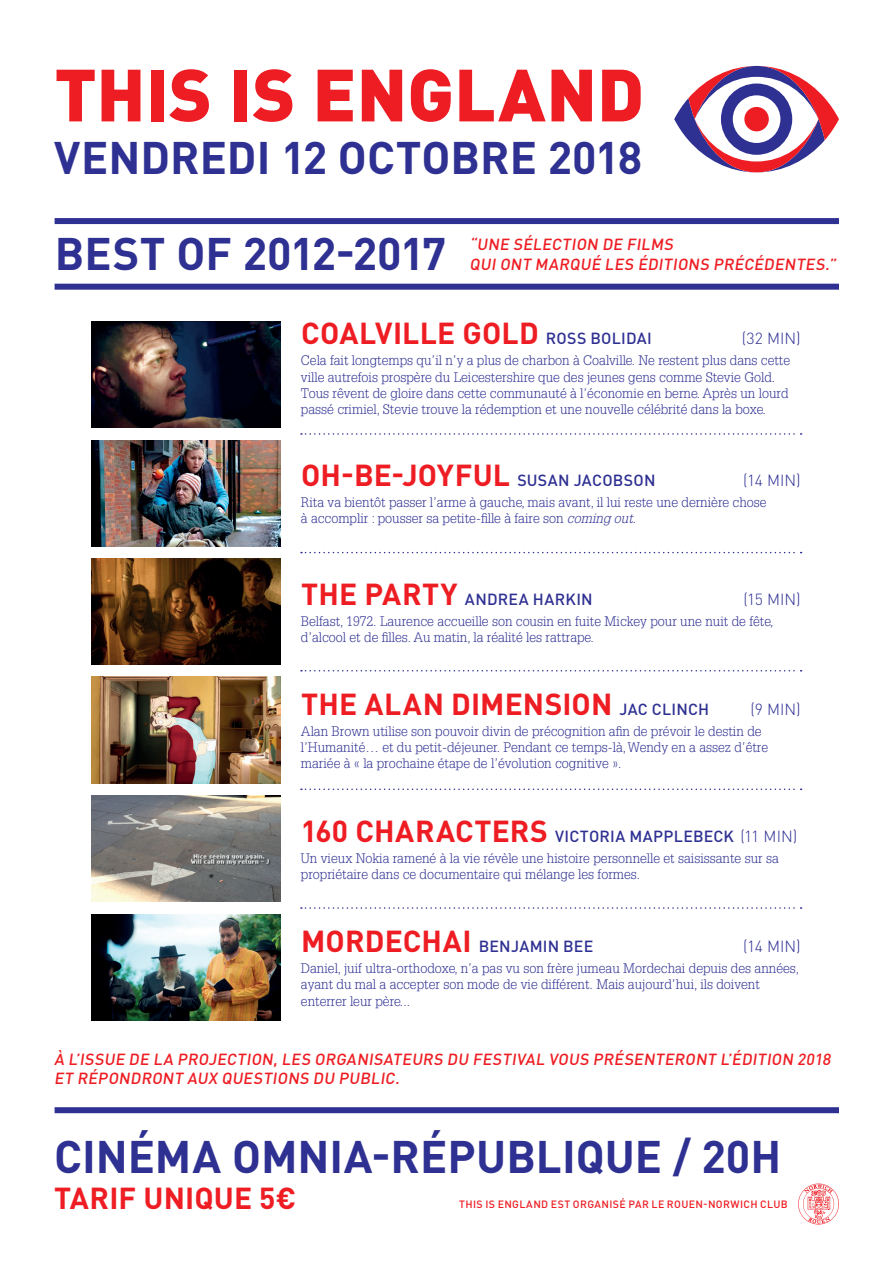
<style>
.page{position:relative;width:893px;height:1263px;background:#fff}
.page>*{position:absolute;margin:0;border:0;box-sizing:border-box;transform-origin:0 0}
.t1{font:900 72.6px "DIN Pro";color:#ee1d23}
.t2{font:700 45.15px "DIN Pro";color:#2e3092}
.t3{font:700 30px "DIN Pro";letter-spacing:.005em;color:#ee1d23}
.t4{font:500 15.9px/19px "DIN Pro";color:#ee1d23}
.t5{font:500 15.9px "DIN Pro";letter-spacing:.015em;color:#2e3092}
.t6{font:300 15.9px "DIN Pro";letter-spacing:.005em;color:#2e3092}
.t7{font:300 13.5px/16.2px "Glypha LT Std";color:#2e3092}
.t8{font:500 10.5px "DIN Pro";letter-spacing:.035em;color:#ee1d23}
.s1{font-weight:500;font-size:15.9px;color:#2e3092}
.s2{font-weight:700;font-size:30px;color:#ee1d23}
.s3{font-style:italic}
.s4{font-weight:300}
</style>
<div class="page">
<svg style="left:674px;top:66px;width:165px;height:106px"></svg>
<svg style="left:798px;top:1183px;width:41px;height:41px"></svg>
<div style="left:55px;top:284px;width:784px;height:6px;background:#2e3092"></div>
<div style="left:55px;top:1107px;width:784px;height:6px;background:#2e3092"></div>
<img style="left:92px;top:914px;width:189px;height:106px">
<img style="left:92px;top:321px;width:189px;height:107px">
<img style="left:92px;top:440px;width:189px;height:106px">
<img style="left:92px;top:559px;width:189px;height:105px">
<img style="left:92px;top:677px;width:189px;height:106px">
<img style="left:92px;top:795px;width:189px;height:107px">
<svg style="left:301px;top:907px;width:501px;height:2px"></svg>
<svg style="left:301px;top:433px;width:501px;height:2px"></svg>
<svg style="left:301px;top:552px;width:501px;height:1px"></svg>
<svg style="left:301px;top:670px;width:501px;height:1px"></svg>
<svg style="left:301px;top:788px;width:501px;height:2px"></svg>
<div style="left:55px;top:218px;width:784px;height:6px;background:#2e3092"></div>
<h1 class="t1" style="left:54px;top:46px;width:591px">THIS IS ENGLAND</h1>
<h2 class="t2" style="left:54px;top:127px;width:589px">VENDREDI 12 OCTOBRE 2018</h2>
<h2 class="t2" style="left:55px;top:222px;width:393px">BEST OF 2012-2017</h2>
<p class="t4" style="left:469px;top:234px;width:371px">“UNE SÉLECTION DE FILMS<br>QUI ONT MARQUÉ LES ÉDITIONS PRÉCÉDENTES.”</p>
<h3 class="t3" style="left:301px;top:313px;width:352px">COALVILLE GOLD <span class="s1">ROSS BOLIDAI</span></h3>
<p class="t6" style="left:742px;top:328px;width:60px">(32 MIN)</p>
<p class="t7" style="left:301px;top:353px;width:491px">Cela fait longtemps qu’il n’y a plus de charbon à Coalville. Ne restent plus dans cette ville autrefois prospère du Leicestershire que des jeunes gens comme Stevie Gold.<br>Tous rêvent de gloire dans cette communauté à l’économie en berne. Après un lourd passé crimiel, Stevie trouve la rédemption et une nouvelle célébrité dans la boxe.</p>
<p class="t5" style="left:301px;top:470px;width:356px"><span class="s2">OH-BE-JOYFUL</span> SUSAN JACOBSON</p>
<p class="t6" style="left:743px;top:470px;width:59px">(14 MIN)</p>
<p class="t7" style="left:301px;top:494px;width:467px">Rita va bientôt passer l’arme à gauche, mais avant, il lui reste une dernière chose à accomplir : pousser sa petite-fille à faire son <span class="s3">coming out</span>.</p>
<p class="t5" style="left:301px;top:588px;width:293px"><span class="s2">THE PARTY</span> ANDREA HARKIN</p>
<p class="t6" style="left:743px;top:588px;width:59px">(15 MIN)</p>
<p class="t7" style="left:301px;top:613px;width:474px">Belfast, 1972. Laurence accueille son cousin en fuite Mickey pour une nuit de fête, d’alcool et de filles. Au matin, la réalité les rattrape.</p>
<h3 class="t3" style="left:301px;top:683px;width:410px">THE ALAN DIMENSION <span class="s1">JAC CLINCH</span></h3>
<p class="t6" style="left:750px;top:698px;width:52px">(9 MIN)</p>
<p class="t7" style="left:301px;top:723px;width:469px">Alan Brown utilise son pouvoir divin de précognition afin de prévoir le destin de l’Humanité… et du petit-déjeuner. Pendant ce temps-là, Wendy en a assez d’être mariée à « la prochaine étape de l’évolution cognitive ».</p>
<p class="t5" style="left:301px;top:825px;width:498px"><span class="s2">160 CHARACTERS</span> VICTORIA MAPPLEBECK <span class="s4">(11 MIN)</span></p>
<p class="t7" style="left:301px;top:850px;width:479px">Un vieux Nokia ramené à la vie révèle une histoire personnelle et saisissante sur sa propriétaire dans ce documentaire qui mélange les formes.</p>
<p class="t5" style="left:301px;top:935px;width:294px"><span class="s2">MORDECHAI</span> BENJAMIN BEE</p>
<p class="t6" style="left:743px;top:935px;width:59px">(14 MIN)</p>
<p class="t7" style="left:301px;top:960px;width:500px">Daniel, juif ultra-orthodoxe, n’a pas vu son frère jumeau Mordechai depuis des années, ayant du mal a accepter son mode de vie différent. Mais aujourd’hui, ils doivent enterrer leur père...</p>
<p class="t4" style="left:54px;top:1049px;width:781px">À L’ISSUE DE LA PROJECTION, LES ORGANISATEURS DU FESTIVAL VOUS PRÉSENTERONT L’ÉDITION 2018<br>ET RÉPONDRONT AUX QUESTIONS DU PUBLIC.</p>
<h2 class="t2" style="left:54px;top:1126px;width:729px">CINÉMA OMNIA-RÉPUBLIQUE / 20H</h2>
<h3 class="t3" style="left:54px;top:1178px;width:244px">TARIF UNIQUE 5€</h3>
<p class="t8" style="left:459px;top:1197px;width:330px">THIS IS ENGLAND EST ORGANISÉ PAR LE ROUEN-NORWICH CLUB</p>
</div>
